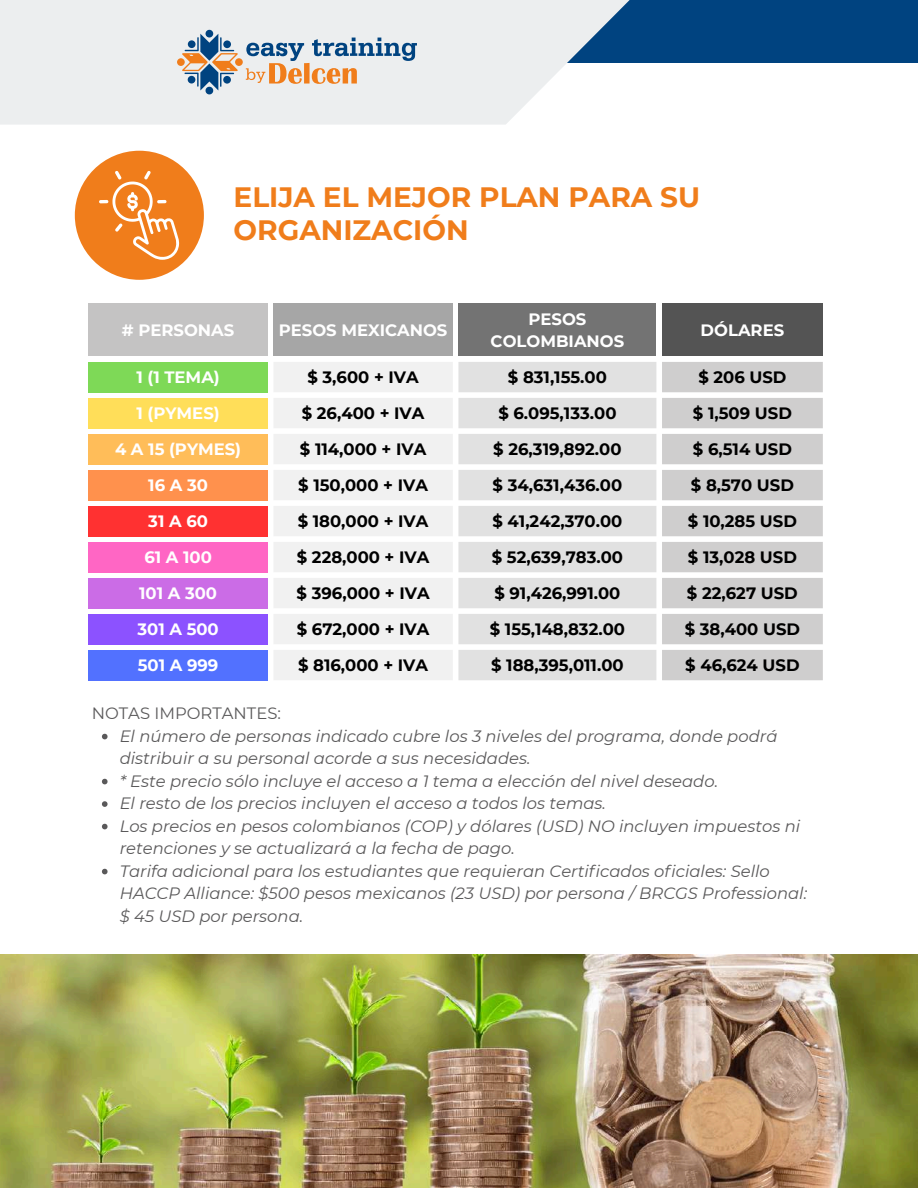
<style>
.page{position:relative;width:918px;height:1188px;background:#fff}
.page>*{position:absolute;margin:0;border:0;box-sizing:border-box;transform-origin:0 0}
.t1{font:700 28.05px/32.7px "Montserrat";color:#f07d1b}
.t2{font:700 16.5px "Montserrat";color:#000}
.t3{font:700 16.5px/22.5px "Montserrat";color:#fff;text-align:center}
.t4{font:italic 16.35px/22.5px "Montserrat";color:#5a595a}
.t5{font:16.35px "Montserrat";color:#5a595a}
</style>
<div class="page">
<div style="left:88px;top:303px;width:180px;height:53px;background:#c4c3c3"></div>
<div style="left:273px;top:303px;width:180px;height:53px;background:#a6a6a6"></div>
<div style="left:458px;top:303px;width:198px;height:53px;background:#737373"></div>
<div style="left:662px;top:303px;width:161px;height:53px;background:#545454"></div>
<div style="left:88px;top:362px;width:180px;height:30px;background:#7ed957"></div>
<svg style="left:274px;top:362px;width:179px;height:318px;fill:#f1f1f1"></svg>
<svg style="left:458px;top:362px;width:198px;height:318px;fill:#e1e1e1"></svg>
<svg style="left:662px;top:362px;width:161px;height:318px;background:#d5d4d4"></svg>
<div style="left:88px;top:398px;width:180px;height:30px;background:#ffde59"></div>
<div style="left:88px;top:434px;width:180px;height:30px;background:#ffbd59"></div>
<div style="left:88px;top:470px;width:180px;height:30px;background:#ff914d"></div>
<div style="left:88px;top:506px;width:180px;height:30px;background:#ff3131"></div>
<div style="left:88px;top:542px;width:180px;height:30px;background:#ff66c4"></div>
<div style="left:88px;top:578px;width:180px;height:30px;background:#cb6ce6"></div>
<div style="left:88px;top:614px;width:180px;height:30px;background:#8c52ff"></div>
<div style="left:88px;top:650px;width:180px;height:30px;background:#5271ff"></div>
<div style="left:75px;top:151px;width:129px;height:129px;background:#f07d1b;border-radius:50%"></div>
<svg style="left:99px;top:171px;width:80px;height:88px"></svg>
<img style="left:0;top:955px;width:918px;height:233px">
<svg style="left:102px;top:734px;width:6px;height:5px"></svg>
<svg style="left:102px;top:779px;width:6px;height:5px"></svg>
<svg style="left:102px;top:801px;width:6px;height:6px"></svg>
<svg style="left:102px;top:824px;width:6px;height:5px"></svg>
<svg style="left:102px;top:869px;width:6px;height:5px"></svg>
<div style="left:402px;top:0;width:516px;height:63px;background:#004380"></div>
<svg style="left:0;top:0;width:630px;height:125px;background:#e6eaed"></svg>
<div style="left:206px;top:30px;width:7px;height:8px;background:#004380;border-radius:50%"></div>
<svg style="left:246px;top:38px;width:171px;height:46px;background:#c5c3c2"></svg>
<div style="left:177px;top:58px;width:8px;height:8px;background:#f07d1b;border-radius:50%"></div>
<svg style="left:182px;top:34px;width:56px;height:60px;background:#a2a8ae"></svg>
<div style="left:235px;top:58px;width:8px;height:8px;background:#f07d1b;border-radius:50%"></div>
<h1 class="t1" style="left:234px;top:181px;width:468px">ELIJA EL MEJOR PLAN PARA SU<br>ORGANIZACIÓN</h1>
<p class="t3" style="left:122px;top:319px;width:114px"># PERSONAS</p>
<p class="t3" style="left:279px;top:319px;width:170px">PESOS MEXICANOS</p>
<p class="t3" style="left:491px;top:308px;width:135px">PESOS<br>COLOMBIANOS</p>
<p class="t3" style="left:701px;top:319px;width:85px">DÓLARES</p>
<p class="t3" style="left:136px;top:366px;width:85px">1 (1 TEMA)</p>
<p class="t2" style="left:307px;top:367px;width:113px">$ 3,600 + IVA</p>
<p class="t2" style="left:508px;top:367px;width:101px">$ 831,155.00</p>
<p class="t2" style="left:698px;top:367px;width:90px">$ 206 USD</p>
<p class="t3" style="left:137px;top:402px;width:85px">1 (PYMES)</p>
<p class="t2" style="left:302px;top:403px;width:124px">$ 26,400 + IVA</p>
<p class="t2" style="left:498px;top:403px;width:120px">$ 6.095,133.00</p>
<p class="t2" style="left:693px;top:403px;width:100px">$ 1,509 USD</p>
<p class="t3" style="left:115px;top:438px;width:128px">4 A 15 (PYMES)</p>
<p class="t2" style="left:300px;top:439px;width:128px">$ 114,000 + IVA</p>
<p class="t2" style="left:493px;top:439px;width:130px">$ 26,319,892.00</p>
<p class="t2" style="left:693px;top:439px;width:101px">$ 6,514 USD</p>
<p class="t3" style="left:148px;top:474px;width:61px">16 A 30</p>
<p class="t2" style="left:298px;top:475px;width:131px">$ 150,000 + IVA</p>
<p class="t2" style="left:493px;top:475px;width:131px">$ 34,631,436.00</p>
<p class="t2" style="left:691px;top:475px;width:105px">$ 8,570 USD</p>
<p class="t3" style="left:148px;top:510px;width:61px">31 A 60</p>
<p class="t2" style="left:298px;top:511px;width:132px">$ 180,000 + IVA</p>
<p class="t2" style="left:492px;top:511px;width:131px">$ 41,242,370.00</p>
<p class="t2" style="left:688px;top:511px;width:111px">$ 10,285 USD</p>
<p class="t3" style="left:144px;top:546px;width:69px">61 A 100</p>
<p class="t2" style="left:297px;top:547px;width:134px">$ 228,000 + IVA</p>
<p class="t2" style="left:492px;top:547px;width:133px">$ 52,639,783.00</p>
<p class="t2" style="left:688px;top:547px;width:110px">$ 13,028 USD</p>
<p class="t3" style="left:139px;top:582px;width:79px">101 A 300</p>
<p class="t2" style="left:297px;top:583px;width:134px">$ 396,000 + IVA</p>
<p class="t2" style="left:494px;top:583px;width:128px">$ 91,426,991.00</p>
<p class="t2" style="left:687px;top:583px;width:112px">$ 22,627 USD</p>
<p class="t3" style="left:137px;top:618px;width:83px">301 A 500</p>
<p class="t2" style="left:297px;top:619px;width:134px">$ 672,000 + IVA</p>
<p class="t2" style="left:490px;top:619px;width:137px">$ 155,148,832.00</p>
<p class="t2" style="left:685px;top:619px;width:117px">$ 38,400 USD</p>
<p class="t3" style="left:138px;top:654px;width:82px">501 A 999</p>
<p class="t2" style="left:298px;top:655px;width:132px">$ 816,000 + IVA</p>
<p class="t2" style="left:491px;top:655px;width:134px">$ 188,395,011.00</p>
<p class="t2" style="left:685px;top:655px;width:116px">$ 46,624 USD</p>
<p class="t5" style="left:92px;top:703px;width:191px">NOTAS IMPORTANTES:</p>
<p class="t4" style="left:120px;top:725px;width:689px">El número de personas indicado cubre los 3 niveles del programa, donde podrá distribuir a su personal acorde a sus necesidades.<br>* Este precio sólo incluye el acceso a 1 tema a elección del nivel deseado.<br>El resto de los precios incluyen el acceso a todos los temas.<br>Los precios en pesos colombianos (COP) y dólares (USD) NO incluyen impuestos ni retenciones y se actualizará a la fecha de pago.<br>Tarifa adicional para los estudiantes que requieran Certificados oficiales: Sello HACCP Alliance: $500 pesos mexicanos (23 USD) por persona / BRCGS Professional: $ 45 USD por persona.</p>
</div>
